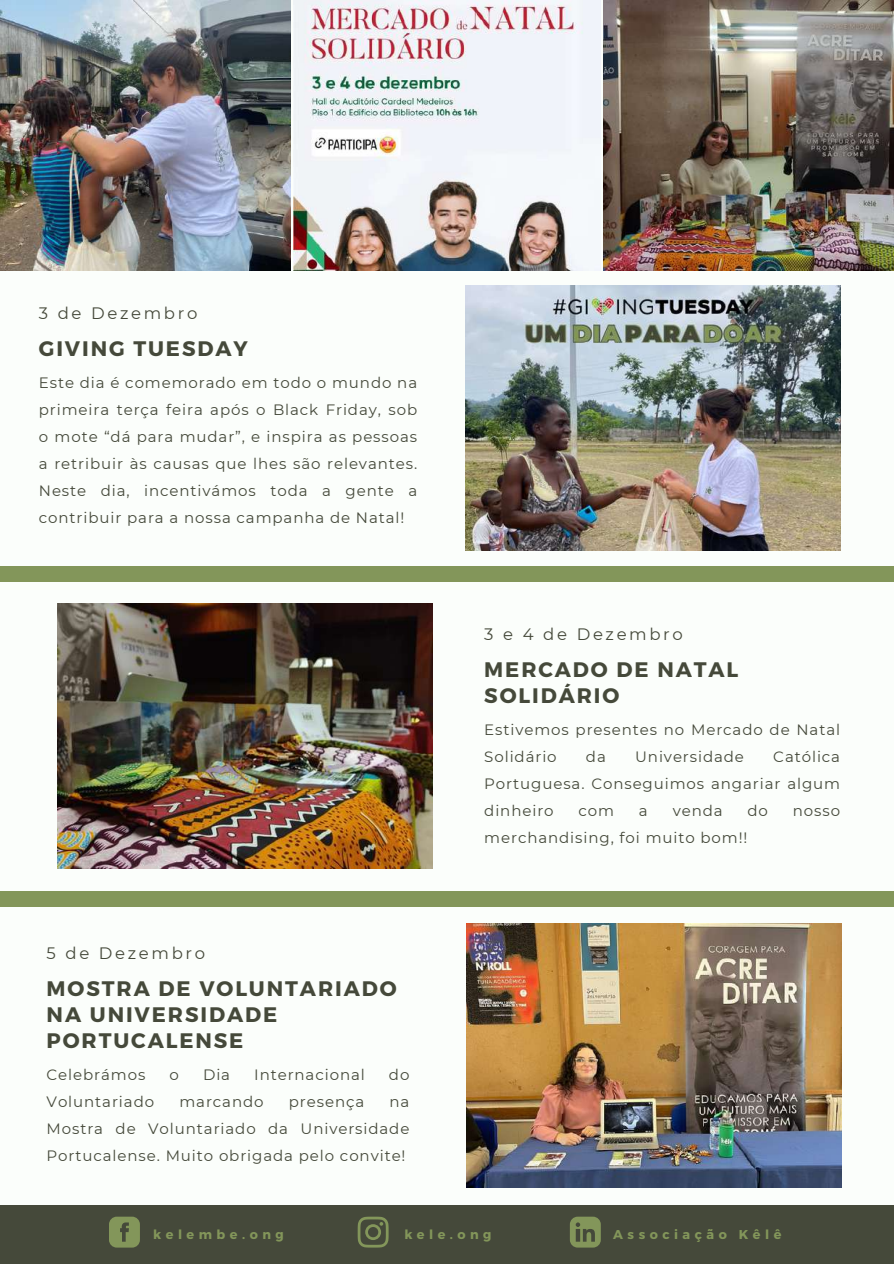
<style>
.page{position:relative;width:894px;height:1264px;background:#fff}
.page>*{position:absolute;margin:0;border:0;box-sizing:border-box;transform-origin:0 0}
.t1{font:700 21px/25.8px "Montserrat";letter-spacing:.09em;color:#45493a}
.t2{font:16.5px "Montserrat";letter-spacing:.16em;color:#45493a}
.t3{font:15px/27px "Montserrat";letter-spacing:.06em;color:#45493a;text-align:justify}
.t4{font:700 12.75px "Montserrat";letter-spacing:.35em;color:#83965a}
</style>
<div class="page">
<div style="left:0;top:0;width:893px;height:1263px;background:#fbfefb"></div>
<div style="left:0;top:891px;width:893px;height:15px;background:#83965a"></div>
<img style="left:294px;top:0;width:306px;height:270px">
<img style="left:603px;top:0;width:290px;height:270px">
<img style="left:0;top:0;width:290px;height:270px">
<img style="left:465px;top:286px;width:374px;height:264px">
<img style="left:58px;top:603px;width:374px;height:265px">
<img style="left:466px;top:923px;width:374px;height:264px">
<div style="left:0;top:566px;width:893px;height:15px;background:#83965a"></div>
<div style="left:0;top:1205px;width:893px;height:58px;background:#45493a"></div>
<svg style="left:357px;top:1216px;width:31px;height:30px"></svg>
<svg style="left:109px;top:1216px;width:30px;height:30px"></svg>
<svg style="left:570px;top:1216px;width:30px;height:30px"></svg>
<p class="t2" style="left:39px;top:303px;width:160px">3 de Dezembro</p>
<h1 class="t1" style="left:39px;top:335px;width:210px">GIVING TUESDAY</h1>
<p class="t3" style="left:39px;top:369px;width:379px">Este dia é comemorado em todo o mundo na primeira terça feira após o Black Friday, sob o mote “dá para mudar”, e inspira as pessoas a retribuir às causas que lhes são relevantes.<br>Neste dia, incentivámos toda a gente a contribuir para a nossa campanha de Natal!</p>
<p class="t2" style="left:47px;top:943px;width:160px">5 de Dezembro</p>
<h1 class="t1" style="left:47px;top:974px;width:351px">MOSTRA DE VOLUNTARIADO<br>NA UNIVERSIDADE<br>PORTUCALENSE</h1>
<p class="t3" style="left:47px;top:1060px;width:100px">Celebrámos</p>
<p class="t3" style="left:169px;top:1060px;width:11px">o</p>
<p class="t3" style="left:203px;top:1060px;width:29px">Dia</p>
<p class="t3" style="left:254px;top:1060px;width:112px">Internacional</p>
<p class="t3" style="left:389px;top:1060px;width:22px">do</p>
<p class="t3" style="left:47px;top:1087px;width:109px">Voluntariado</p>
<p class="t3" style="left:179px;top:1087px;width:86px">marcando</p>
<p class="t3" style="left:289px;top:1087px;width:77px">presença</p>
<p class="t3" style="left:47px;top:1087px;width:364px;text-indent:343px">na Mostra de Voluntariado da Universidade Portucalense. Muito obrigada pelo convite!</p>
<p class="t2" style="left:484px;top:624px;width:200px">3 e 4 de Dezembro</p>
<h1 class="t1" style="left:484px;top:655px;width:255px">MERCADO DE NATAL<br>SOLIDÁRIO</h1>
<p class="t3" style="left:484px;top:716px;width:357px">Estivemos presentes no Mercado de Natal<br>Solidário</p>
<p class="t3" style="left:484px;top:743px;width:357px;text-indent:289px">Católica Portuguesa. Conseguimos angariar algum dinheiro</p>
<p class="t3" style="left:586px;top:743px;width:21px">da</p>
<p class="t3" style="left:635px;top:743px;width:110px">Universidade</p>
<p class="t3" style="left:578px;top:797px;width:37px">com</p>
<p class="t3" style="left:638px;top:797px;width:10px">a</p>
<p class="t3" style="left:672px;top:797px;width:51px">venda</p>
<p class="t3" style="left:747px;top:797px;width:22px">do</p>
<p class="t3" style="left:792px;top:797px;width:49px">nosso</p>
<p class="t3" style="left:484px;top:824px;width:264px">merchandising, foi muito bom!!</p>
<p class="t4" style="left:153px;top:1225px;width:132px">kelembe.ong</p>
<p class="t4" style="left:404px;top:1225px;width:89px">kele.ong</p>
<p class="t4" style="left:613px;top:1225px;width:169px">Associação Kêlê</p>
</div>
